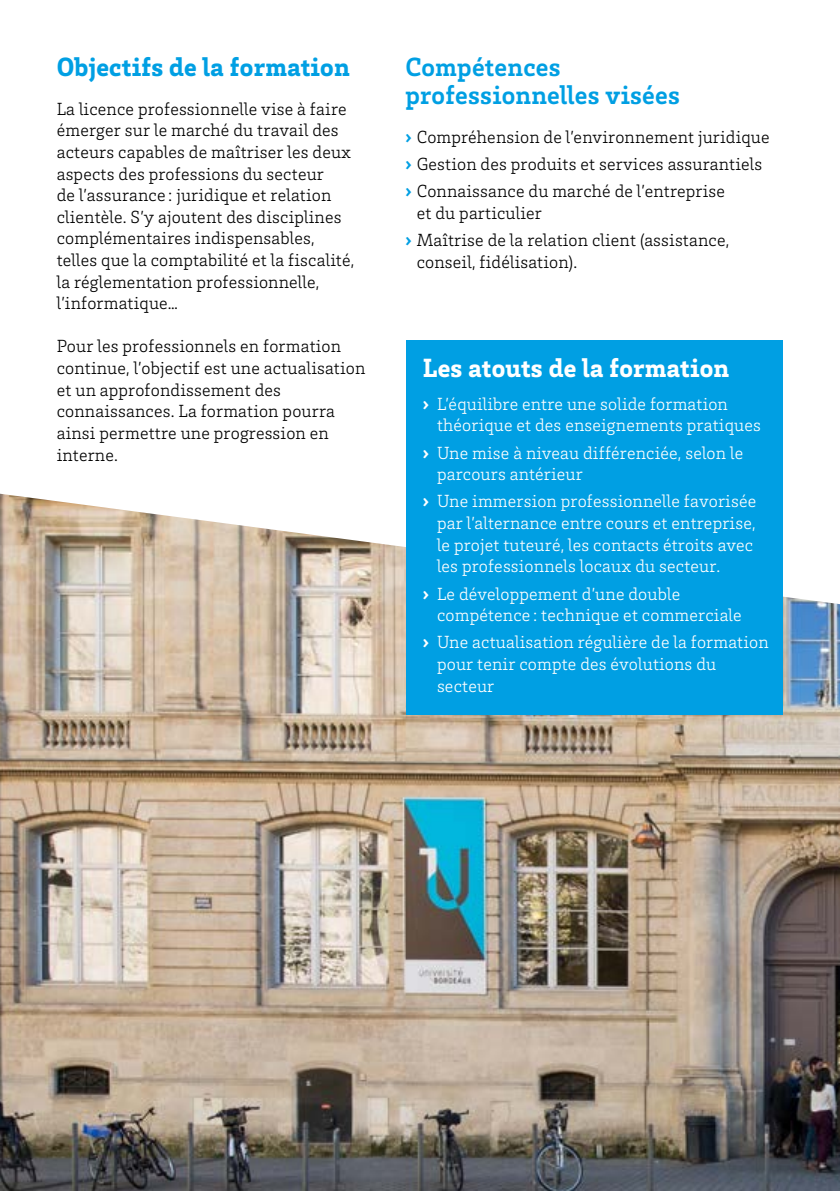
<style>
.page{position:relative;width:840px;height:1191px;background:#fff}
.page>*{position:absolute;margin:0;border:0;box-sizing:border-box;transform-origin:0 0}
._01_Titre_Bleu_13_5{font:700 27px/28px "Brix Slab";letter-spacing:.01em;color:#009fe3}
._01_Titre_Bleu_13_5-2{font:900 27px "Brix Slab";letter-spacing:.01em;color:#009fe3}
._01_Titre_Blanc_13_5{font:900 27px "Brix Slab";letter-spacing:.01em;color:#fff}
._10_TEXTE_Light_9{font:300 18px/21.6px "Brix Slab";letter-spacing:.01em;color:#000}
.t1{font:300 18px/21.6px "Brix Slab";letter-spacing:.01em;color:#fff}
.s1{font-weight:900;color:#009fe3}
.s2{font-weight:900}
</style>
<div class="page">
<img style="left:0;top:494px;width:839px;height:697px">
<div style="left:405px;top:340px;width:377px;height:374px;background:#009fe3"></div>
<p class="_01_Titre_Bleu_13_5-2" style="left:57px;top:49px;width:294px">Objectifs de la formation</p>
<p class="_10_TEXTE_Light_9" style="left:57px;top:97px;width:299px">La licence professionnelle vise à faire émerger sur le marché du travail des acteurs capables de maîtriser les deux aspects des professions du secteur<br>de l’assurance : juridique et relation clientèle. S’y ajoutent des disciplines complémentaires indispensables, telles que la comptabilité et la fiscalité, la réglementation professionnelle, l’informatique…</p>
<p class="_10_TEXTE_Light_9" style="left:57px;top:335px;width:310px">Pour les professionnels en formation continue, l’objectif est une actualisation et un approfondissement des connaissances. La formation pourra ainsi permettre une progression en interne.</p>
<p class="_01_Titre_Bleu_13_5" style="left:405px;top:52px;width:276px">Compétences professionnelles visées</p>
<p class="_10_TEXTE_Light_9" style="left:405px;top:125px;width:365px"><span class="s1">›</span> Compréhension de l’environnement juridique</p>
<p class="_10_TEXTE_Light_9" style="left:405px;top:152px;width:358px"><span class="s1">›</span> Gestion des produits et services assurantiels</p>
<p class="_10_TEXTE_Light_9" style="left:416px;top:180px;width:309px;text-indent:-11px"><span class="s1">›</span> Connaissance du marché de l’entreprise et du particulier</p>
<p class="_10_TEXTE_Light_9" style="left:416px;top:229px;width:314px;text-indent:-11px"><span class="s1">›</span> Maîtrise de la relation client (assistance, conseil, fidélisation).</p>
<p class="_01_Titre_Blanc_13_5" style="left:422px;top:350px;width:308px">Les atouts de la formation</p>
<p class="t1" style="left:437px;top:392px;width:325px;text-indent:-14px"><span class="s2">›</span> L’équilibre entre une solide formation théorique et des enseignements pratiques</p>
<p class="t1" style="left:437px;top:441px;width:307px;text-indent:-14px"><span class="s2">›</span> Une mise à niveau différenciée, selon le parcours antérieur</p>
<p class="t1" style="left:437px;top:490px;width:320px;text-indent:-14px"><span class="s2">›</span> Une immersion professionnelle favorisée par l’alternance entre cours et entreprise, le projet tuteuré, les contacts étroits avec les professionnels locaux du secteur.</p>
<p class="t1" style="left:437px;top:582px;width:306px;text-indent:-14px"><span class="s2">›</span> Le développement d’une double compétence : technique et commerciale</p>
<p class="t1" style="left:437px;top:631px;width:333px;text-indent:-14px"><span class="s2">›</span> Une actualisation régulière de la formation pour tenir compte des évolutions du secteur</p>
</div>
